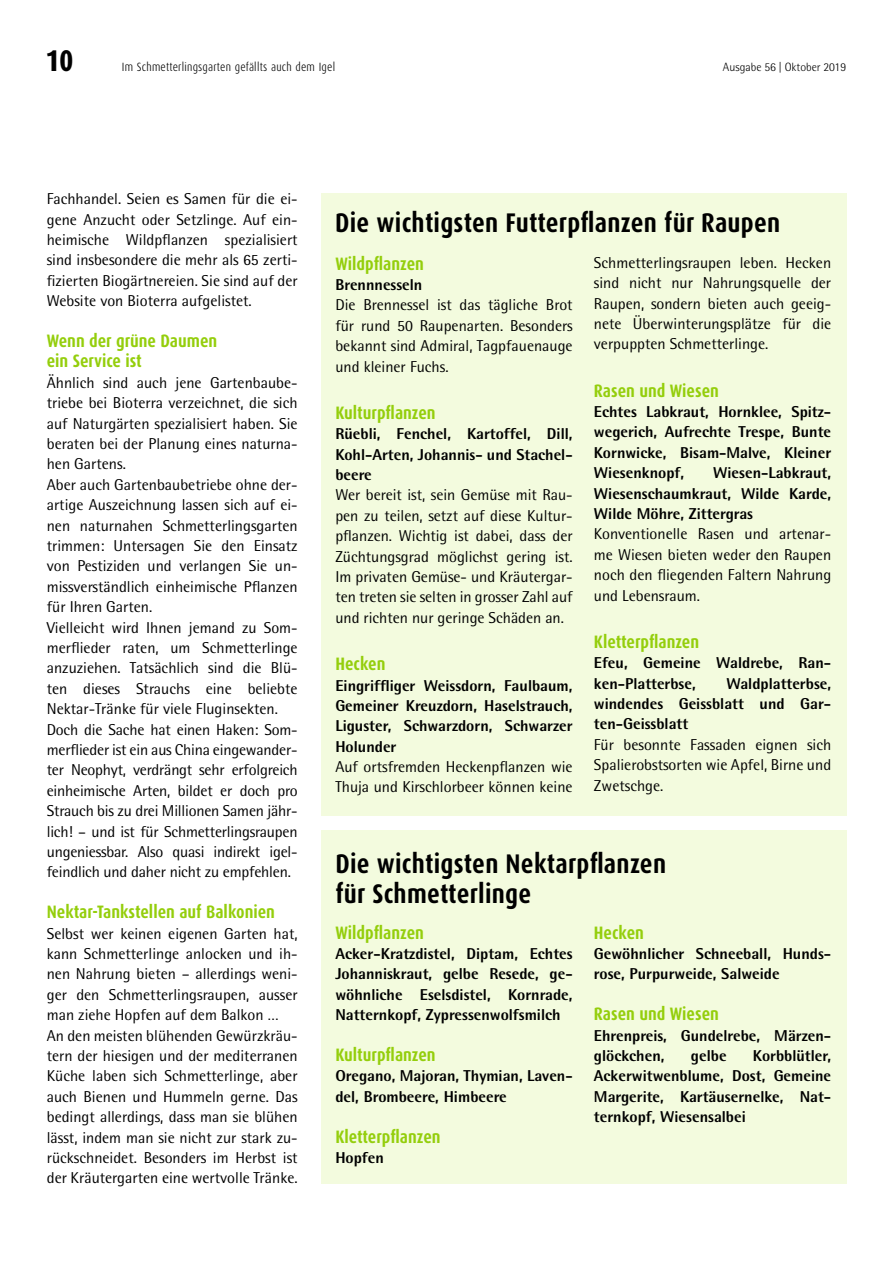
<style>
.page{position:relative;width:893px;height:1263px;background:#fff}
.page>*{position:absolute;margin:0;border:0;box-sizing:border-box;transform-origin:0 0}
.t1{font:800 30px "Dax Condensed";color:#000}
.t2{font:700 27px/30px "Dax Condensed";letter-spacing:.01em;color:#000}
.t3{font:700 18px/20.4px "Dax Condensed";color:#94ce0c}
.t4{font:15.75px/20.4px "Rotis Semi Sans";color:#000;text-align:justify}
.t5{font:800 15.75px/20.4px "Rotis Semi Sans";color:#000;text-align:justify}
.t6{font:300 12px "Dax Condensed";letter-spacing:.02em;color:#000}
.t7{font:300 12px "Rotis Semi Sans";color:#000}
</style>
<div class="page">
<div style="left:321px;top:193px;width:525px;height:623px;background:#f3fbde"></div>
<div style="left:321px;top:830px;width:525px;height:353px;background:#f3fbde"></div>
<h1 class="t1" style="left:46px;top:44px;width:29px">10</h1>
<p class="t7" style="left:723px;top:60px;width:125px">Ausgabe 56 | Oktober 2019</p>
<p class="t6" style="left:122px;top:60px;width:215px">Im Schmetterlingsgarten gefällts auch dem Igel</p>
<p class="t4" style="left:47px;top:188px;width:252px">Fachhandel. Seien es Samen für die ei&shy;gene Anzucht oder Setzlinge. Auf ein&shy;heimische Wildpflanzen spezialisiert sind insbesondere die mehr als 65 zerti&shy;fizierten Biogärtnereien. Sie sind auf der Website von Bioterra aufgelistet.</p>
<p class="t3" style="left:47px;top:331px;width:172px">Wenn der grüne Daumen ein Service ist</p>
<p class="t4" style="left:47px;top:372px;width:252px;text-align:left">Ähnlich sind auch jene Gartenbaube&shy;triebe bei Bioterra verzeichnet, die sich auf Naturgärten spezialisiert haben. Sie beraten bei der Planung eines naturna&shy;hen Gartens.<br>Aber auch Gartenbaubetriebe ohne der&shy;artige Auszeichnung lassen sich auf ei&shy;nen naturnahen Schmetterlingsgarten trimmen: Untersagen Sie den Einsatz von Pestiziden und verlangen Sie un&shy;missverständlich einheimische Pflanzen für Ihren Garten.<br>Vielleicht wird Ihnen jemand zu Som&shy;merflieder raten, um Schmetterlinge anzuziehen. Tatsächlich sind die Blü&shy;ten dieses Strauchs eine beliebte Nektar-Tränke für viele Fluginsekten.<br>Doch die Sache hat einen Haken: Som&shy;merflieder ist ein aus China eingewander&shy;ter Neophyt, verdrängt sehr erfolgreich einheimische Arten, bildet er doch pro Strauch bis zu drei Millionen Samen jähr&shy;lich! – und ist für Schmetterlingsraupen ungeniessbar. Also quasi indirekt igel&shy;feindlich und daher nicht zu empfehlen.</p>
<p class="t3" style="left:47px;top:902px;width:230px">Nektar-Tankstellen auf Balkonien</p>
<p class="t4" style="left:47px;top:923px;width:252px;text-align:left">Selbst wer keinen eigenen Garten hat, kann Schmetterlinge anlocken und ih&shy;nen Nahrung bieten – allerdings weni&shy;ger den Schmetterlingsraupen, ausser man ziehe Hopfen auf dem Balkon … An den meisten blühenden Gewürzkräu&shy;tern der hiesigen und der mediterranen Küche laben sich Schmetterlinge, aber auch Bienen und Hummeln gerne. Das bedingt allerdings, dass man sie blühen lässt, indem man sie nicht zur stark zu&shy;rückschneidet. Besonders im Herbst ist der Kräutergarten eine wertvolle Tränke.</p>
<h2 class="t2" style="left:335px;top:208px;width:447px">Die wichtigsten Futterpflanzen für Raupen</h2>
<p class="t3" style="left:335px;top:253px;width:90px">Wildpflanzen</p>
<p class="t5" style="left:335px;top:274px;width:89px">Brennnesseln</p>
<p class="t4" style="left:335px;top:295px;width:239px">Die Brennessel ist das tägliche Brot für rund 50 Raupenarten. Besonders bekannt sind Admiral, Tagpfauenauge und kleiner Fuchs.</p>
<p class="t3" style="left:335px;top:403px;width:102px">Kulturpflanzen</p>
<p class="t5" style="left:335px;top:423px;width:239px">Rüebli, Fenchel, Kartoffel, Dill, Kohl-Arten, Johannis- und Stachel&shy;beere</p>
<p class="t4" style="left:335px;top:485px;width:239px">Wer bereit ist, sein Gemüse mit Rau&shy;pen zu teilen, setzt auf diese Kultur&shy;pflanzen. Wichtig ist dabei, dass der Züchtungsgrad möglichst gering ist.<br>Im privaten Gemüse- und Kräutergar&shy;ten treten sie selten in grosser Zahl auf und richten nur geringe Schäden an.</p>
<p class="t3" style="left:335px;top:654px;width:52px">Hecken</p>
<p class="t5" style="left:335px;top:675px;width:239px">Eingriffliger Weissdorn, Faulbaum, Gemeiner Kreuzdorn, Haselstrauch, Liguster, Schwarzdorn, Schwarzer Holunder</p>
<p class="t4" style="left:335px;top:756px;width:239px">Auf ortsfremden Heckenpflanzen wie<br>Thuja und Kirschlorbeer können keine</p>
<p class="t4" style="left:594px;top:252px;width:239px">Schmetterlingsraupen leben. Hecken sind nicht nur Nahrungsquelle der Raupen, sondern bieten auch geeig&shy;nete Überwinterungsplätze für die verpuppten Schmetterlinge.</p>
<p class="t3" style="left:594px;top:380px;width:126px">Rasen und Wiesen</p>
<p class="t5" style="left:594px;top:401px;width:239px">Echtes Labkraut, Hornklee, Spitz&shy;wegerich, Aufrechte Trespe, Bunte Kornwicke, Bisam-Malve, Kleiner Wiesenknopf,</p>
<p class="t5" style="left:594px;top:462px;width:239px;text-indent:119px">Wiesen-Labkraut, Wiesenschaumkraut, Wilde Karde, Wilde Möhre, Zittergras</p>
<p class="t4" style="left:594px;top:524px;width:239px">Konventionelle Rasen und artenar&shy;me Wiesen bieten weder den Raupen noch den fliegenden Faltern Nahrung und Lebensraum.</p>
<p class="t3" style="left:594px;top:632px;width:107px">Kletterpflanzen</p>
<p class="t5" style="left:594px;top:652px;width:239px">Efeu, Gemeine Waldrebe, Ran&shy;ken-Platterbse,</p>
<p class="t5" style="left:594px;top:673px;width:239px;text-indent:132px">Waldplatterbse, windendes Geissblatt und Gar&shy;ten-Geissblatt</p>
<p class="t4" style="left:594px;top:734px;width:239px">Für besonnte Fassaden eignen sich Spalierobstsorten wie Apfel, Birne und Zwetschge.</p>
<h2 class="t2" style="left:335px;top:848px;width:332px">Die wichtigsten Nektarpflanzen für Schmetterlinge</h2>
<p class="t3" style="left:335px;top:922px;width:90px">Wildpflanzen</p>
<p class="t5" style="left:335px;top:943px;width:239px">Acker-Kratzdistel, Diptam, Echtes Johanniskraut, gelbe Resede, ge&shy;wöhnliche Eselsdistel, Kornrade, Natternkopf, Zypressenwolfsmilch</p>
<p class="t3" style="left:335px;top:1045px;width:102px">Kulturpflanzen</p>
<p class="t5" style="left:335px;top:1065px;width:239px">Oregano, Majoran, Thymian, Laven&shy;del, Brombeere, Himbeere</p>
<p class="t3" style="left:335px;top:1126px;width:107px">Kletterpflanzen</p>
<p class="t5" style="left:335px;top:1147px;width:50px">Hopfen</p>
<p class="t3" style="left:594px;top:922px;width:52px">Hecken</p>
<p class="t5" style="left:594px;top:943px;width:237px">Gewöhnlicher Schneeball, Hunds&shy;rose, Purpurweide, Salweide</p>
<p class="t3" style="left:594px;top:1004px;width:126px">Rasen und Wiesen</p>
<p class="t5" style="left:594px;top:1025px;width:237px">Ehrenpreis, Gundelrebe, Märzen&shy;glöckchen,</p>
<p class="t5" style="left:594px;top:1045px;width:239px;text-indent:159px">Korbblütler, Ackerwitwenblume, Dost, Gemeine Margerite, Kartäusernelke, Nat&shy;ternkopf, Wiesensalbei</p>
<p class="t5" style="left:691px;top:1045px;width:37px">gelbe</p>
</div>
